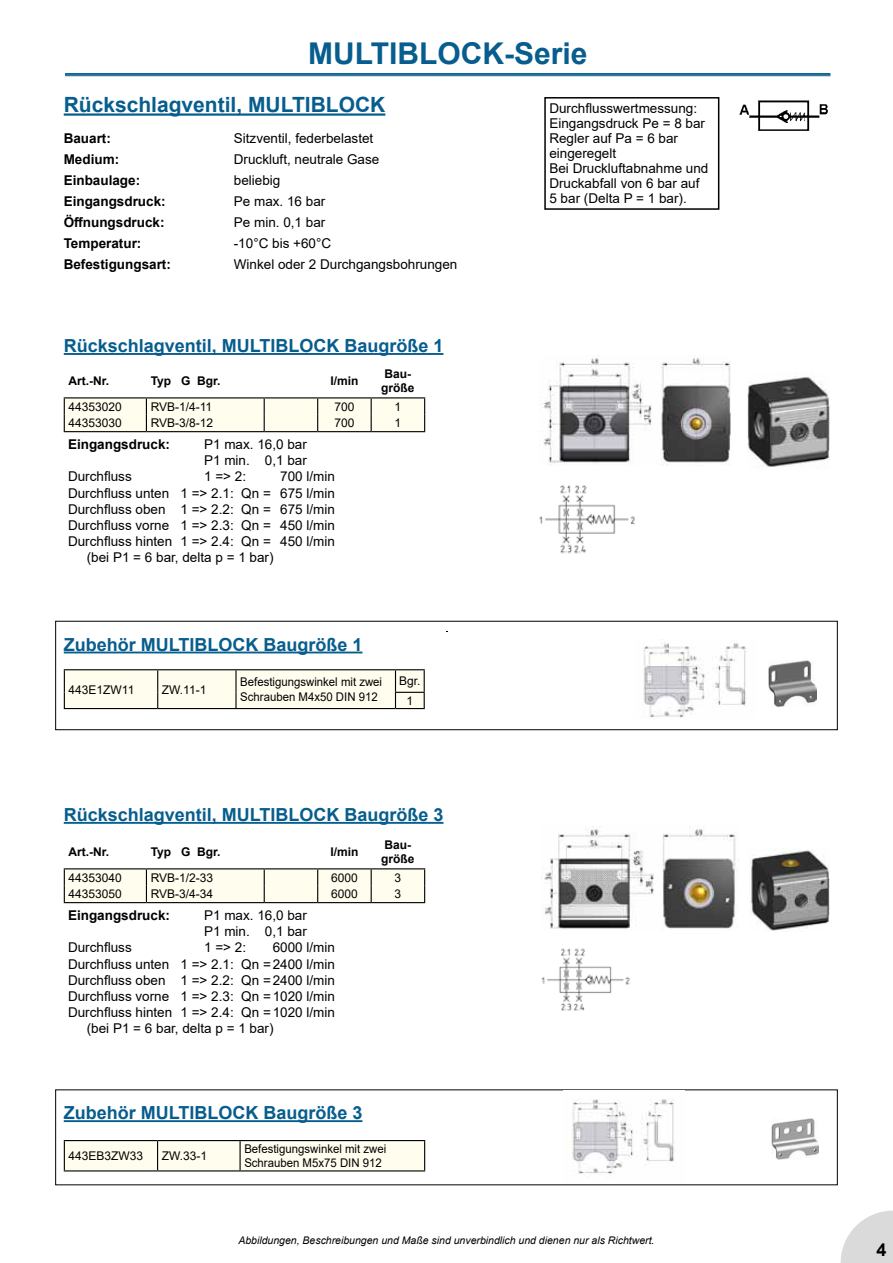
<style>
.page{position:relative;width:893px;height:1263px;background:#fff}
.page>*{position:absolute;margin:0;border:0;box-sizing:border-box;transform-origin:0 0}
.t1{font:700 30px "Arial";color:#075d8d}
.t2{font:700 21px "Arial";color:#075d8d}
.t3{font:700 18px "Arial";color:#075d8d}
.t4{font:700 18px "Arial";color:#000}
.t5{font:13.5px/15px "Arial";color:#000}
.t6{font:700 13.5px "Arial";color:#000}
.t7{font:12px/19.4px "Arial";color:#000;text-align:center}
.t8{font:12px/14.4px "Arial";color:#000;scale:.95 1}
.t9{font:700 12px/14.4px "Arial";color:#000}
.t10{font:italic 10.5px "Arial";color:#000}
</style>
<div class="page">
<svg style="left:841px;top:1210px;width:52px;height:53px"></svg>
<img style="left:572px;top:1099px;width:103px;height:76px">
<hr style="left:64px;top:1120px;width:298px;height:2px;background:#075d8d">
<img style="left:771px;top:1118px;width:48px;height:41px">
<svg style="left:64px;top:1140px;width:361px;height:30px;background:#f2f0e2"></svg>
<hr style="left:64px;top:1170px;width:94px;height:1px;background:#000">
<hr style="left:158px;top:1170px;width:82px;height:1px;background:#000">
<hr style="left:240px;top:1170px;width:185px;height:1px;background:#000">
<div style="left:544px;top:97px;width:175px;height:113px;border:2px solid #000"></div>
<hr style="left:64px;top:113px;width:321px;height:3px;background:#075d8d">
<hr style="left:64px;top:397px;width:82px;height:1px;background:#000">
<hr style="left:146px;top:397px;width:118px;height:1px;background:#000">
<hr style="left:264px;top:397px;width:54px;height:1px;background:#000">
<hr style="left:318px;top:397px;width:53px;height:1px;background:#000">
<hr style="left:371px;top:397px;width:54px;height:1px;background:#000">
<div style="left:64px;top:398px;width:361px;height:33px;background:#fffdee"></div>
<hr style="left:64px;top:431px;width:82px;height:1px;background:#000">
<hr style="left:146px;top:431px;width:118px;height:1px;background:#000">
<hr style="left:264px;top:431px;width:54px;height:1px;background:#000">
<hr style="left:318px;top:431px;width:53px;height:1px;background:#000">
<hr style="left:371px;top:431px;width:54px;height:1px;background:#000">
<img style="left:539px;top:485px;width:96px;height:69px">
<hr style="left:64px;top:353px;width:379px;height:2px;background:#075d8d">
<img style="left:539px;top:357px;width:192px;height:108px">
<img style="left:747px;top:376px;width:82px;height:91px">
<img style="left:739px;top:100px;width:89px;height:31px">
<hr style="left:64px;top:868px;width:82px;height:1px;background:#000">
<hr style="left:146px;top:868px;width:118px;height:1px;background:#000">
<hr style="left:264px;top:868px;width:54px;height:1px;background:#000">
<hr style="left:318px;top:868px;width:53px;height:1px;background:#000">
<hr style="left:371px;top:868px;width:54px;height:1px;background:#000">
<div style="left:64px;top:869px;width:361px;height:33px;background:#fffdee"></div>
<hr style="left:64px;top:902px;width:82px;height:1px;background:#000">
<hr style="left:146px;top:902px;width:118px;height:1px;background:#000">
<hr style="left:264px;top:902px;width:54px;height:1px;background:#000">
<hr style="left:318px;top:902px;width:53px;height:1px;background:#000">
<hr style="left:371px;top:902px;width:54px;height:1px;background:#000">
<img style="left:541px;top:827px;width:195px;height:102px">
<img style="left:750px;top:848px;width:79px;height:83px">
<img style="left:541px;top:948px;width:89px;height:63px">
<hr style="left:64px;top:822px;width:379px;height:2px;background:#075d8d">
<div style="left:55px;top:621px;width:783px;height:109px;border:1px solid #000"></div>
<img style="left:643px;top:643px;width:104px;height:75px">
<hr style="left:64px;top:651px;width:298px;height:2px;background:#075d8d">
<img style="left:769px;top:660px;width:47px;height:46px">
<hr style="left:64px;top:669px;width:94px;height:1px;background:#000">
<hr style="left:158px;top:669px;width:78px;height:1px;background:#000">
<hr style="left:236px;top:669px;width:159px;height:1px;background:#000">
<hr style="left:395px;top:669px;width:30px;height:1px;background:#000">
<hr style="left:64px;top:708px;width:94px;height:1px;background:#000">
<hr style="left:158px;top:708px;width:78px;height:1px;background:#000">
<hr style="left:236px;top:708px;width:159px;height:1px;background:#000">
<hr style="left:395px;top:708px;width:30px;height:1px;background:#000">
<div style="left:64px;top:670px;width:361px;height:38px;background:#fffdee"></div>
<hr style="left:65px;top:73px;width:765px;height:1px;background:#075d8d">
<hr style="left:65px;top:74px;width:765px;height:1px;background:#075d8d">
<hr style="left:65px;top:75px;width:765px;height:1px;background:#075d8d">
<h1 class="t1" style="left:308px;top:33px;width:281px">MULTIBLOCK-Serie</h1>
<h2 class="t2" style="left:64px;top:90px;width:323px">Rückschlagventil, MULTIBLOCK</h2>
<p class="t6" style="left:64px;top:129px;width:49px">Bauart:</p>
<p class="t5" style="left:234px;top:131px;width:141px">Sitzventil, federbelastet</p>
<p class="t6" style="left:64px;top:150px;width:57px">Medium:</p>
<p class="t5" style="left:234px;top:152px;width:147px">Druckluft, neutrale Gase</p>
<p class="t6" style="left:64px;top:171px;width:78px">Einbaulage:</p>
<p class="t5" style="left:234px;top:173px;width:48px">beliebig</p>
<p class="t6" style="left:64px;top:192px;width:104px">Eingangsdruck:</p>
<p class="t5" style="left:234px;top:194px;width:93px">Pe max. 16 bar</p>
<p class="t6" style="left:64px;top:213px;width:102px">Öffnungsdruck:</p>
<p class="t5" style="left:234px;top:215px;width:93px">Pe min. 0,1 bar</p>
<p class="t6" style="left:64px;top:234px;width:79px">Temperatur:</p>
<p class="t5" style="left:234px;top:236px;width:99px">-10°C bis +60°C</p>
<p class="t6" style="left:64px;top:255px;width:109px">Befestigungsart:</p>
<p class="t5" style="left:234px;top:257px;width:225px">Winkel oder 2 Durchgangsbohrungen</p>
<h3 class="t3" style="left:64px;top:333px;width:381px">Rückschlagventil, MULTIBLOCK Baugröße 1</h3>
<p class="t9" style="left:69px;top:374px;width:42px">Art.-Nr.</p>
<p class="t9" style="left:151px;top:374px;width:71px">Typ G Bgr.</p>
<p class="t9" style="left:330px;top:374px;width:30px">I/min</p>
<p class="t9" style="left:381px;top:367px;width:35px">Bau&shy;größe</p>
<p class="t7" style="left:69px;top:397px;width:55px">44353020</p>
<p class="t7" style="left:151px;top:397px;width:63px">RVB-1/4-11</p>
<p class="t7" style="left:334px;top:397px;width:22px">700</p>
<p class="t7" style="left:395px;top:397px;width:8px">1</p>
<p class="t7" style="left:69px;top:413px;width:55px">44353030</p>
<p class="t7" style="left:151px;top:413px;width:64px">RVB-3/8-12</p>
<p class="t7" style="left:334px;top:413px;width:22px">700</p>
<p class="t7" style="left:395px;top:413px;width:8px">1</p>
<p class="t6" style="left:68px;top:435px;width:104px">Eingangsdruck:</p>
<p class="t5" style="left:204px;top:436px;width:104px;line-height:16.2px">P1 max. 16,0 bar<br>P1 min. 0,1 bar</p>
<p class="t5" style="left:68px;top:469px;width:65px">Durchfluss</p>
<p class="t5" style="left:204px;top:469px;width:44px">1 =&gt; 2:</p>
<p class="t5" style="left:280px;top:469px;width:56px">700 l/min</p>
<p class="t5" style="left:68px;top:485px;width:268px">Durchfluss unten 1 =&gt; 2.1: Qn = 675 l/min</p>
<p class="t5" style="left:68px;top:501px;width:268px">Durchfluss oben 1 =&gt; 2.2: Qn = 675 l/min</p>
<p class="t5" style="left:68px;top:518px;width:268px">Durchfluss vorne 1 =&gt; 2.3: Qn = 450 l/min</p>
<p class="t5" style="left:68px;top:534px;width:268px">Durchfluss hinten 1 =&gt; 2.4: Qn = 450 l/min</p>
<p class="t5" style="left:87px;top:550px;width:188px">(bei P1 = 6 bar, delta p = 1 bar)</p>
<h3 class="t3" style="left:64px;top:632px;width:300px">Zubehör MULTIBLOCK Baugröße 1</h3>
<p class="t7" style="left:69px;top:679px;width:67px">443E1ZW11</p>
<p class="t7" style="left:162px;top:679px;width:46px">ZW.11-1</p>
<p class="t8" style="left:240px;top:675px;width:151px">Befestigungswinkel mit zwei<br>Schrauben M4x50 DIN 912</p>
<p class="t7" style="left:399px;top:671px;width:23px">Bgr.<br>1</p>
<h3 class="t3" style="left:64px;top:802px;width:381px">Rückschlagventil, MULTIBLOCK Baugröße 3</h3>
<p class="t9" style="left:69px;top:845px;width:42px">Art.-Nr.</p>
<p class="t9" style="left:151px;top:845px;width:71px">Typ G Bgr.</p>
<p class="t9" style="left:330px;top:845px;width:30px">I/min</p>
<p class="t9" style="left:381px;top:838px;width:35px">Bau&shy;größe</p>
<p class="t7" style="left:69px;top:868px;width:55px">44353040</p>
<p class="t7" style="left:151px;top:868px;width:64px">RVB-1/2-33</p>
<p class="t7" style="left:331px;top:868px;width:28px">6000</p>
<p class="t7" style="left:395px;top:868px;width:8px">3</p>
<p class="t7" style="left:69px;top:884px;width:55px">44353050</p>
<p class="t7" style="left:151px;top:884px;width:64px">RVB-3/4-34</p>
<p class="t7" style="left:331px;top:884px;width:28px">6000</p>
<p class="t7" style="left:395px;top:884px;width:8px">3</p>
<p class="t6" style="left:68px;top:906px;width:104px">Eingangsdruck:</p>
<p class="t5" style="left:204px;top:907px;width:104px;line-height:16.2px">P1 max. 16,0 bar<br>P1 min. 0,1 bar</p>
<p class="t5" style="left:68px;top:940px;width:65px">Durchfluss</p>
<p class="t5" style="left:204px;top:940px;width:44px">1 =&gt; 2:</p>
<p class="t5" style="left:273px;top:940px;width:64px">6000 l/min</p>
<p class="t5" style="left:68px;top:956px;width:268px">Durchfluss unten 1 =&gt; 2.1: Qn =2400 l/min</p>
<p class="t5" style="left:68px;top:972px;width:268px">Durchfluss oben 1 =&gt; 2.2: Qn =2400 l/min</p>
<p class="t5" style="left:68px;top:989px;width:268px">Durchfluss vorne 1 =&gt; 2.3: Qn =1020 l/min</p>
<p class="t5" style="left:68px;top:1005px;width:268px">Durchfluss hinten 1 =&gt; 2.4: Qn =1020 l/min</p>
<p class="t5" style="left:87px;top:1021px;width:188px">(bei P1 = 6 bar, delta p = 1 bar)</p>
<h3 class="t3" style="left:64px;top:1100px;width:300px">Zubehör MULTIBLOCK Baugröße 3</h3>
<p class="t7" style="left:69px;top:1146px;width:76px">443EB3ZW33</p>
<p class="t7" style="left:162px;top:1146px;width:47px">ZW.33-1</p>
<p class="t8" style="left:244px;top:1141px;width:151px">Befestigungswinkel mit zwei<br>Schrauben M5x75 DIN 912</p>
<p class="t5" style="left:549px;top:101px;width:161px">Durchflusswertmessung:<br>Eingangsdruck Pe = 8 bar<br>Regler auf Pa = 6 bar eingeregelt<br>Bei Druckluftabnahme und<br>Druckabfall von 6 bar auf<br>5 bar (Delta P = 1 bar).</p>
<p class="t10" style="left:238px;top:1233px;width:418px">Abbildungen, Beschreibungen und Maße sind unverbindlich und dienen nur als Richtwert.</p>
<h3 class="t4" style="left:877px;top:1237px;width:12px">4</h3>
</div>
